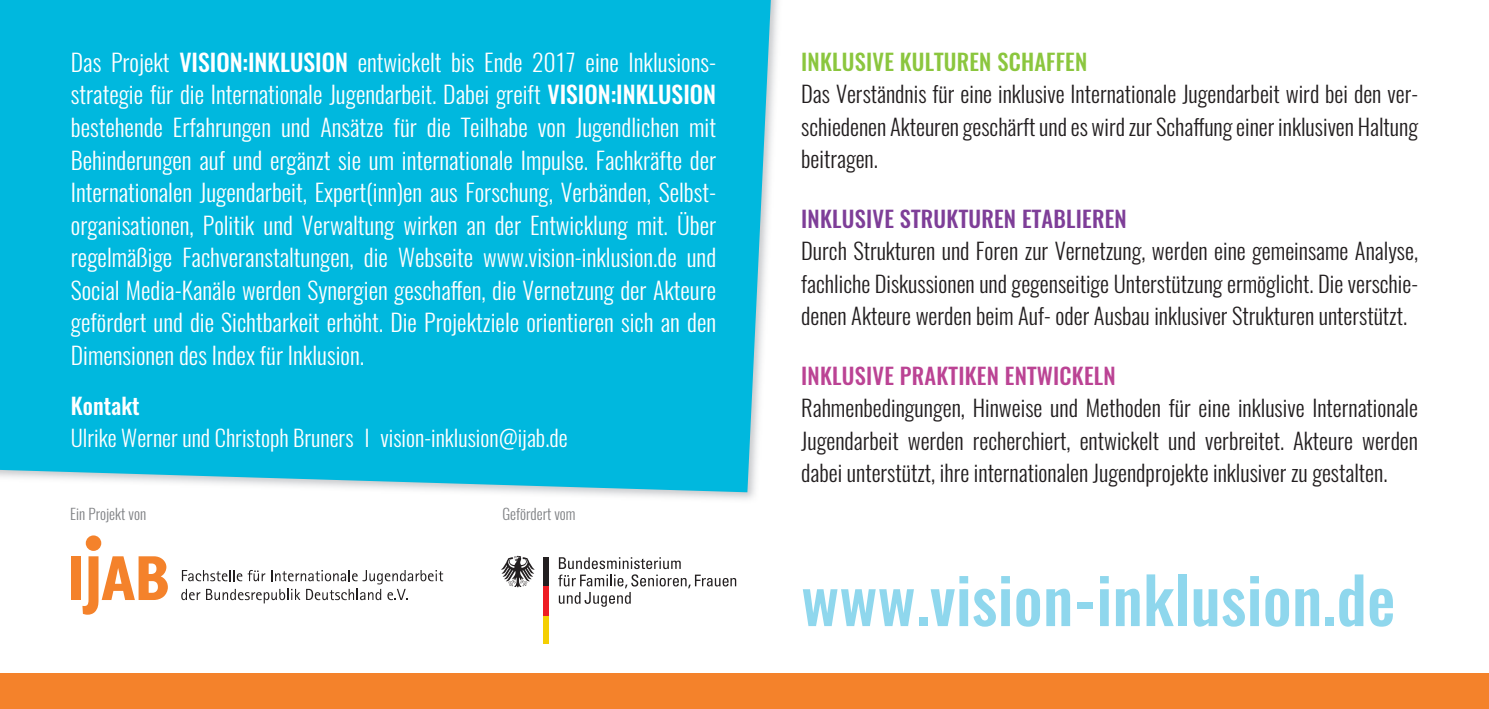
<style>
.page{position:relative;width:1489px;height:709px;background:#fff}
.page>*{position:absolute;margin:0;border:0;box-sizing:border-box;transform-origin:0 0}
.t1{font:500 63.75px "Oswald";letter-spacing:.005em;color:#8fd7ed}
.t2{font:300 23.75px/32.5px "Oswald";color:#fff;text-align:justify}
.t3{font:300 22.5px/32.5px "Oswald";color:#231f20;text-align:justify}
.t4{font:300 22.5px "Oswald";color:#fff}
.t5{font:500 22.5px "Oswald";letter-spacing:.01em;color:#7e3e98}
.t6{font:500 22.5px "Oswald";letter-spacing:.01em;color:#bb4394}
.t7{font:500 22.5px "Oswald";letter-spacing:.01em;color:#8bc63e}
.t8{font:500 22.5px "Oswald";color:#fff}
.t9{font:300 15px "Oswald";color:#808285}
.s1{font-weight:500}
</style>
<div class="page">
<img style="left:509px;top:0;width:269px;height:500px">
<div style="left:0;top:0;width:770px;height:492px;background:#00b8de"></div>
<svg style="left:181px;top:570px;width:262px;height:33px"></svg>
<div style="left:71px;top:556px;width:10px;height:44px;background:#f4822b"></div>
<div style="left:86px;top:535px;width:15px;height:16px;background:#f4822b;border-radius:50%"></div>
<svg style="left:82px;top:556px;width:86px;height:58px"></svg>
<svg style="left:558px;top:557px;width:178px;height:49px"></svg>
<div style="left:543px;top:615px;width:5px;height:29px;background:#f4cf02"></div>
<div style="left:543px;top:586px;width:5px;height:29px;background:#ee1d23"></div>
<div style="left:543px;top:557px;width:5px;height:29px;background:#231f20"></div>
<svg style="left:501px;top:556px;width:33px;height:31px"></svg>
<div style="left:0;top:673px;width:1488px;height:36px;background:#f4822b"></div>
<p class="t2" style="left:71px;top:46px;width:646px">Das Projekt <span class="s1">VISION:INKLUSION</span> entwickelt bis Ende 2017 eine Inklusions&shy;strategie für die Internationale Jugendarbeit. Dabei greift <span class="s1">VISION:INKLUSION </span>bestehende Erfahrungen und Ansätze für die Teilhabe von Jugendlichen mit Behinderungen auf und ergänzt sie um internationale Impulse. Fachkräfte der Internationalen Jugendarbeit, Expert(inn)en aus Forschung, Verbänden, Selbst&shy;organisationen, Politik und Verwaltung wirken an der Entwicklung mit. Über regelmäßige Fachveranstaltungen, die Webseite www.vision-inklusion.de und Social Media-Kanäle werden Synergien geschaffen, die Vernetzung der Akteure gefördert und die Sichtbarkeit erhöht. Die Projektziele orientieren sich an den Dimensionen des Index für Inklusion.</p>
<p class="t8" style="left:71px;top:390px;width:70px">Kontakt</p>
<p class="t4" style="left:71px;top:423px;width:498px">Ulrike Werner und Christoph Bruners l vision-inklusion@ijab.de</p>
<p class="t9" style="left:70px;top:503px;width:77px">Ein Projekt von</p>
<p class="t9" style="left:502px;top:503px;width:75px">Gefördert vom</p>
<p class="t7" style="left:801px;top:46px;width:287px">INKLUSIVE KULTUREN SCHAFFEN</p>
<p class="t3" style="left:801px;top:78px;width:618px">Das Verständnis für eine inklusive Internationale Jugendarbeit wird bei den ver&shy;schiedenen Akteuren geschärft und es wird zur Schaffung einer inklusiven Haltung beitragen.</p>
<p class="t5" style="left:801px;top:203px;width:327px">INKLUSIVE STRUKTUREN ETABLIEREN</p>
<p class="t3" style="left:801px;top:235px;width:618px">Durch Strukturen und Foren zur Vernetzung, werden eine gemeinsame Analyse, fachliche Diskussionen und gegenseitige Unterstützung ermöglicht. Die verschie&shy;denen Akteure werden beim Auf- oder Ausbau inklusiver Strukturen unterstützt.</p>
<p class="t6" style="left:801px;top:360px;width:316px">INKLUSIVE PRAKTIKEN ENTWICKELN</p>
<p class="t3" style="left:801px;top:392px;width:618px">Rahmenbedingungen, Hinweise und Methoden für eine inklusive Internationale Jugendarbeit werden recherchiert, entwickelt und verbreitet. Akteure werden dabei unterstützt, ihre internationalen Jugendprojekte inklusiver zu gestalten.</p>
<h1 class="t1" style="left:801px;top:555px;width:596px">www.vision-inklusion.de</h1>
</div>
